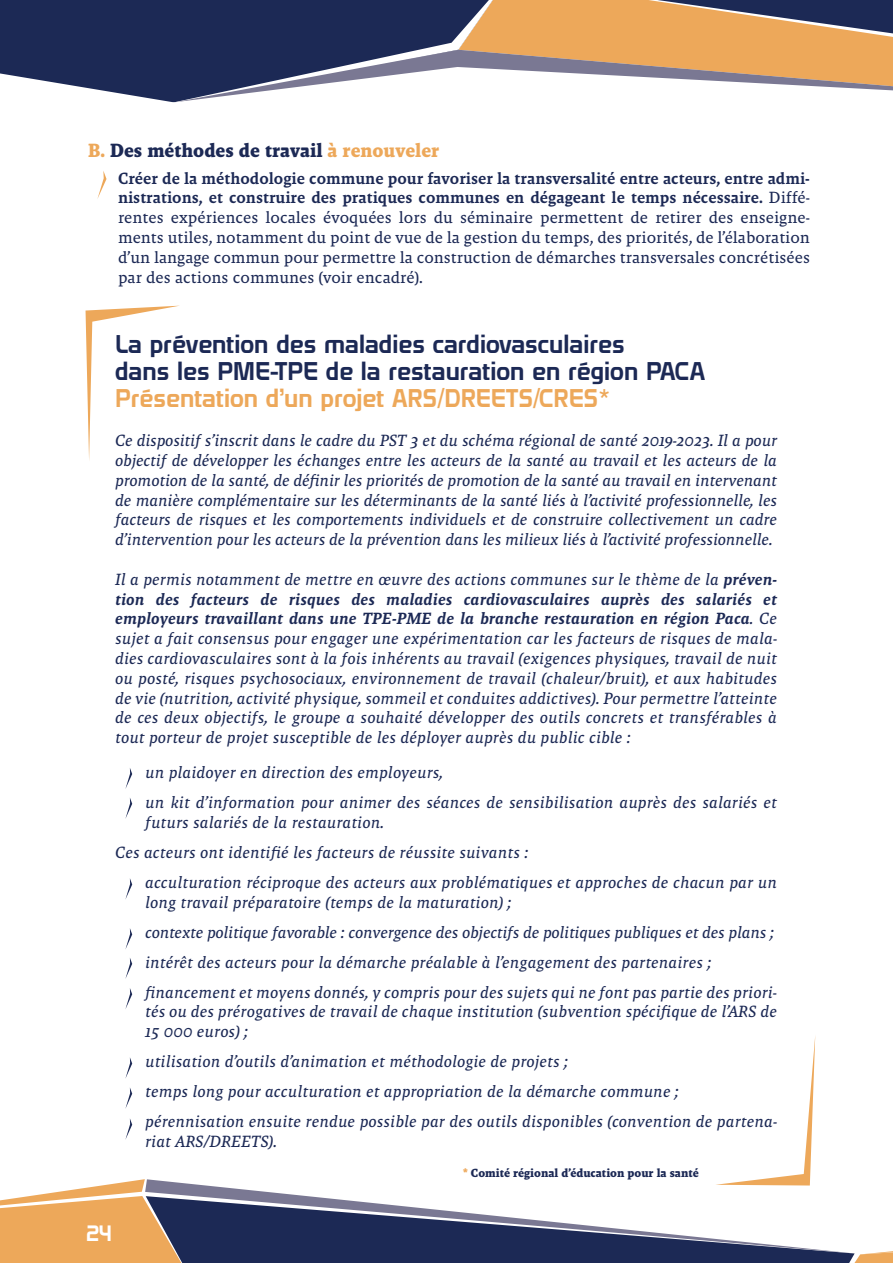
<style>
.page{position:relative;width:893px;height:1263px;background:#fff}
.page>*{position:absolute;margin:0;border:0;box-sizing:border-box;transform-origin:0 0}
.t1{font:22.5px/27px "Domyouji";color:#1c2955}
.t2{font:22.5px "Domyouji";color:#eda85a}
.t3{font:700 19.5px "Malaga OTCE";color:#1c2955}
.t4{font:19.5px "Domyouji";color:#fff}
.t5{font:italic 16.5px/19.8px "Malaga OTCE";color:#1c2955}
.t6{font:16.5px/19.8px "Malaga OTCE";color:#1c2955;text-align:justify}
.t7{font:italic 16.5px/19.8px "Malaga OTCE Med";color:#1c2955}
.t8{font:700 12px "Malaga OTCE";color:#1c2955}
.s1{color:#eda85a}
.s2{font-weight:500}
.s3{font-family:"Malaga OTCE Med"}
.s4{font-family:"Malaga OTCE"}
</style>
<div class="page">
<div style="left:194px;top:1253px;width:646px;height:10px;background:#1c2955"></div>
<svg style="left:840px;top:1251px;width:53px;height:12px"></svg>
<svg style="left:0;top:1179px;width:194px;height:84px"></svg>
<svg style="left:145px;top:1179px;width:710px;height:74px"></svg>
<div style="left:0;top:0;width:52px;height:82px;background:#1c2955"></div>
<svg style="left:52px;top:0;width:124px;height:103px;background:#333f66"></svg>
<svg style="left:174px;top:0;width:719px;height:102px"></svg>
<svg style="left:86px;top:306px;width:92px;height:154px"></svg>
<svg style="left:715px;top:1039px;width:100px;height:146px"></svg>
<svg style="left:97px;top:171px;width:9px;height:28px"></svg>
<svg style="left:125px;top:768px;width:7px;height:21px"></svg>
<svg style="left:125px;top:798px;width:7px;height:21px"></svg>
<svg style="left:125px;top:878px;width:7px;height:21px"></svg>
<svg style="left:125px;top:928px;width:7px;height:21px"></svg>
<svg style="left:125px;top:958px;width:7px;height:21px"></svg>
<svg style="left:125px;top:988px;width:7px;height:21px"></svg>
<svg style="left:125px;top:1057px;width:7px;height:21px"></svg>
<svg style="left:125px;top:1088px;width:7px;height:21px"></svg>
<svg style="left:125px;top:1118px;width:7px;height:22px"></svg>
<p class="t3" style="left:88px;top:138px;width:353px"><span class="s1">B.</span> Des méthodes de travail <span class="s1">à renouveler</span></p>
<p class="t6" style="left:118px;top:168px;width:693px"><span class="s2">Créer de la méthodologie commune pour favoriser la transversalité entre acteurs, entre admi&shy;nistrations, et construire des pratiques communes en dégageant le temps nécessaire.</span> Diffé&shy;rentes expériences locales évoquées lors du séminaire permettent de retirer des enseigne&shy;ments utiles, notamment du point de vue de la gestion du temps, des priorités, de l’élaboration d’un langage commun pour permettre la construction de démarches transversales concrétisées par des actions communes (voir encadré).</p>
<h1 class="t1" style="left:115px;top:330px;width:591px">La prévention des maladies cardiovasculaires<br>dans les PME-TPE de la restauration en région PACA</h1>
<h1 class="t2" style="left:115px;top:384px;width:497px">Présentation d’un projet ARS/DREETS/CRES*</h1>
<p class="t5" style="left:115px;top:430px;width:663px;text-align:justify">Ce dispositif s’inscrit dans le cadre du PST 3 et du schéma régional de santé 2019-2023. Il a pour objectif de développer les échanges entre les acteurs de la santé au travail et les acteurs de la promotion de la santé, de définir les priorités de promotion de la santé au travail en intervenant de manière complémentaire sur les déterminants de la santé liés à l’activité professionnelle, les facteurs de risques et les comportements individuels et de construire collectivement un cadre d’intervention pour les acteurs de la prévention dans les milieux liés à l’activité professionnelle.</p>
<p class="t5" style="left:115px;top:569px;width:663px">Il a permis notamment de mettre en œuvre des actions communes sur le thème de la <span class="s3">préven-</span></p>
<p class="t7" style="left:115px;top:589px;width:663px">tion des facteurs de risques des maladies cardiovasculaires auprès des salariés et employeurs travaillant dans une TPE-PME de la branche restauration en région Paca<span class="s4">. Ce</span></p>
<p class="t5" style="left:115px;top:628px;width:663px;text-align:justify">sujet a fait consensus pour engager une expérimentation car les facteurs de risques de mala&shy;dies cardiovasculaires sont à la fois inhérents au travail (exigences physiques, travail de nuit ou posté, risques psychosociaux, environnement de travail (chaleur/bruit), et aux habitudes de vie (nutrition, activité physique, sommeil et conduites addictives). Pour permettre l’atteinte de ces deux objectifs, le groupe a souhaité développer des outils concrets et transférables à tout porteur de projet susceptible de les déployer auprès du public cible :</p>
<p class="t5" style="left:145px;top:757px;width:633px;line-height:30px">un plaidoyer en direction des employeurs,<br>un kit d’information pour animer des séances de sensibilisation auprès des salariés et</p>
<p class="t5" style="left:145px;top:812px;width:240px">futurs salariés de la restauration.</p>
<p class="t5" style="left:115px;top:842px;width:415px">Ces acteurs ont identifié les facteurs de réussite suivants :</p>
<p class="t5" style="left:145px;top:872px;width:633px">acculturation réciproque des acteurs aux problématiques et approches de chacun par un</p>
<p class="t5" style="left:145px;top:887px;width:633px;line-height:30px">long travail préparatoire (temps de la maturation) ;<br>contexte politique favorable : convergence des objectifs de politiques publiques et des plans ; intérêt des acteurs pour la démarche préalable à l’engagement des partenaires ; financement et moyens donnés, y compris pour des sujets qui ne font pas partie des priori-</p>
<p class="t5" style="left:145px;top:1002px;width:633px">tés ou des prérogatives de travail de chaque institution (subvention spécifique de l’ARS de<br>15 000 euros) ;</p>
<p class="t5" style="left:145px;top:1046px;width:633px;line-height:30px">utilisation d’outils d’animation et méthodologie de projets ;<br>temps long pour acculturation et appropriation de la démarche commune ; pérennisation ensuite rendue possible par des outils disponibles (convention de partena-</p>
<p class="t5" style="left:145px;top:1131px;width:134px">riat ARS/DREETS).</p>
<p class="t8" style="left:463px;top:1166px;width:237px"><span class="s1">*</span> Comité régional d’éducation pour la santé</p>
<p class="t4" style="left:86px;top:1221px;width:28px">24</p>
</div>
